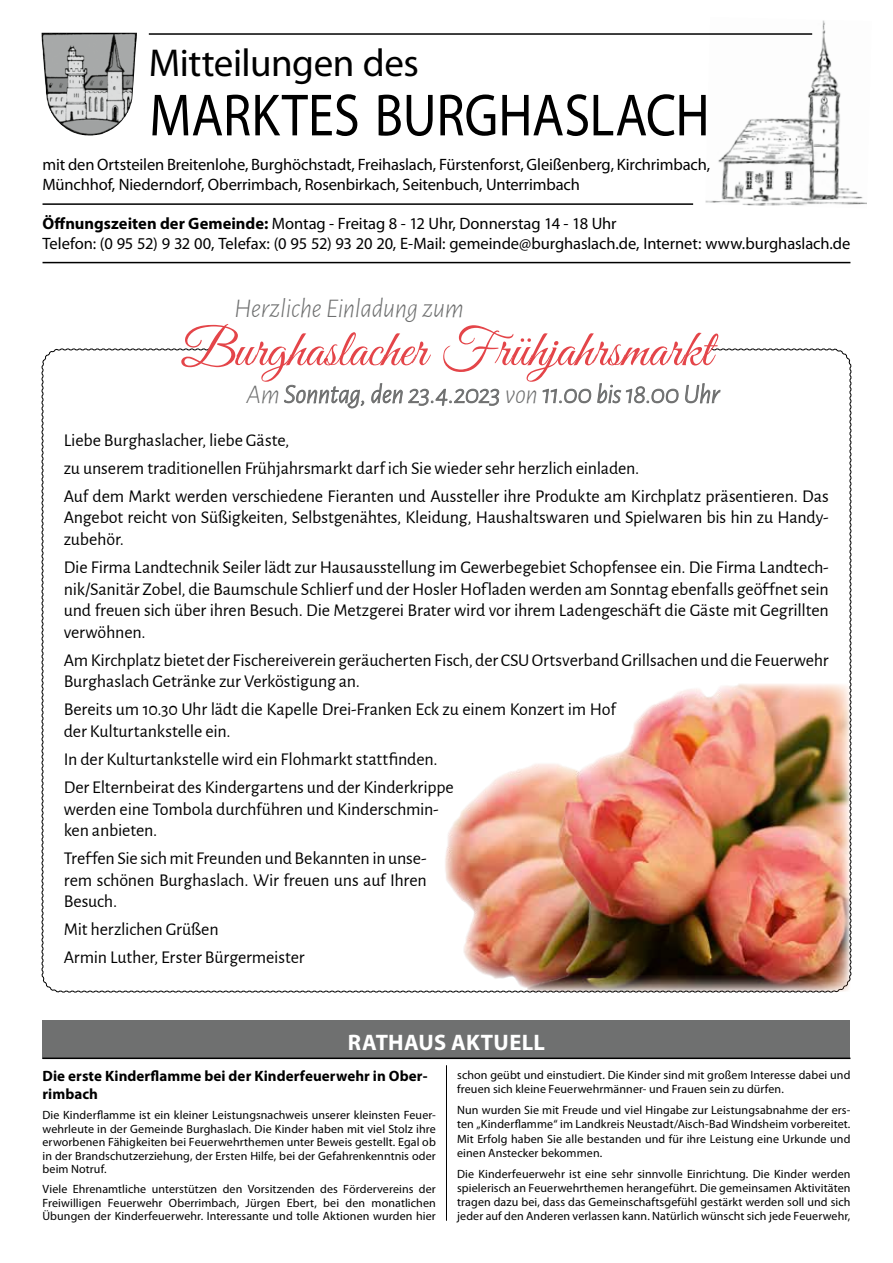
<style>
.page{position:relative;width:893px;height:1263px;background:#fff}
.page>*{position:absolute;margin:0;border:0;box-sizing:border-box;transform-origin:0 0}
.t1{font:60px "Myriad Pro";color:#000;scale:.87 1}
.t2{font:52.5px "Great Vibes";letter-spacing:.01em;color:#e44549}
.t3{font:39px "Myriad Pro";letter-spacing:-.01em;color:#000}
.t4{font:italic 300 27px "Alegreya Sans";letter-spacing:-.015em;color:#6f7070}
.t5{font:700 22.5px "Myriad Pro";letter-spacing:.01em;color:#fff}
.t6{font:18px/21.6px "Alegreya Sans";letter-spacing:-.01em;color:#000}
.t7{font:16.5px/19.8px "Myriad Pro";letter-spacing:-.005em;color:#000}
.t8{font:700 15px/18px "Myriad Pro";letter-spacing:.005em;color:#000}
.t9{font:12px/14.1px "Myriad Pro";letter-spacing:.01em;color:#000;text-align:justify}
.s1{font-weight:700}
</style>
<div class="page">
<svg style="left:41px;top:348px;width:811px;height:645px"></svg>
<hr style="left:446px;top:1065px;width:1px;height:155px;background:#000">
<div style="left:43px;top:1020px;width:807px;height:38px;background:#6f7070"></div>
<hr style="left:43px;top:1057px;width:807px;height:2px;background:#000">
<img style="left:436px;top:684px;width:414px;height:307px">
<div style="left:210px;top:343px;width:501px;height:15px;background:#fff"></div>
<img style="left:705px;top:20px;width:162px;height:186px">
<img style="left:41px;top:33px;width:96px;height:103px">
<hr style="left:43px;top:203px;width:650px;height:2px;background:#000">
<hr style="left:149px;top:33px;width:663px;height:2px;background:#000">
<hr style="left:43px;top:262px;width:807px;height:1px;background:#000">
<h3 class="t3" style="left:149px;top:39px;width:271px">Mitteilungen des</h3>
<h1 class="t1" style="left:149px;top:78px;width:645px">MARKTES BURGHASLACH</h1>
<p class="t7" style="left:43px;top:154px;width:669px">mit den Ortsteilen Breitenlohe, Burghöchstadt, Freihaslach, Fürstenforst, Gleißenberg, Kirchrimbach,<br>Münchhof, Niederndorf, Oberrimbach, Rosenbirkach, Seitenbuch, Unterrimbach</p>
<p class="t7" style="left:43px;top:214px;width:809px"><span class="s1">Öffnungszeiten der Gemeinde:</span> Montag - Freitag 8 - 12 Uhr, Donnerstag 14 - 18 Uhr<br>Telefon: (0 95 52) 9 32 00, Telefax: (0 95 52) 93 20 20, E-Mail: gemeinde@burghaslach.de, Internet: www.burghaslach.de</p>
<h3 class="t4" style="left:234px;top:291px;width:231px">Herzliche Einladung zum</h3>
<h2 class="t2" style="left:181px;top:320px;width:533px">Burghaslacher Frühjahrsmarkt</h2>
<h3 class="t4" style="left:247px;top:376px;width:474px">Am Sonntag, den 23.4.2023 von 11.00 bis 18.00 Uhr</h3>
<p class="t6" style="left:64px;top:425px;width:767px;line-height:27.9px">Liebe Burghaslacher, liebe Gäste,<br>zu unserem traditionellen Frühjahrsmarkt darf ich Sie wieder sehr herzlich einladen.<br>Auf dem Markt werden verschiedene Fieranten und Aussteller ihre Produkte am Kirchplatz präsentieren. Das</p>
<p class="t6" style="left:64px;top:506px;width:767px">Angebot reicht von Süßigkeiten, Selbstgenähtes, Kleidung, Haushaltswaren und Spielwaren bis hin zu Handy&shy;zubehör.</p>
<p class="t6" style="left:64px;top:555px;width:767px;text-align:justify">Die Firma Landtechnik Seiler lädt zur Hausausstellung im Gewerbegebiet Schopfensee ein. Die Firma Landtech&shy;nik/Sanitär Zobel, die Baumschule Schlierf und der Hosler Hofladen werden am Sonntag ebenfalls geöffnet sein und freuen sich über ihren Besuch. Die Metzgerei Brater wird vor ihrem Ladengeschäft die Gäste mit Gegrillten verwöhnen.</p>
<p class="t6" style="left:64px;top:648px;width:766px">Am Kirchplatz bietet der Fischereiverein geräucherten Fisch, der CSU Ortsverband Grillsachen und die Feuerwehr<br>Burghaslach Getränke zur Verköstigung an.</p>
<p class="t6" style="left:64px;top:698px;width:553px">Bereits um 10.30 Uhr lädt die Kapelle Drei-Franken Eck zu einem Konzert im Hof der Kulturtankstelle ein.</p>
<p class="t6" style="left:64px;top:744px;width:392px;line-height:27.9px">In der Kulturtankstelle wird ein Flohmarkt stattfinden.<br>Der Elternbeirat des Kindergartens und der Kinderkrippe</p>
<p class="t6" style="left:64px;top:797px;width:376px">werden eine Tombola durchführen und Kinderschmin&shy;ken anbieten.</p>
<p class="t6" style="left:64px;top:846px;width:365px;text-align:justify">Treffen Sie sich mit Freunden und Bekannten in unse&shy;rem schönen Burghaslach. Wir freuen uns auf Ihren Besuch.</p>
<p class="t6" style="left:64px;top:914px;width:242px;line-height:27.9px">Mit herzlichen Grüßen<br>Armin Luther, Erster Bürgermeister</p>
<p class="t5" style="left:348px;top:1027px;width:199px">RATHAUS AKTUELL</p>
<p class="t8" style="left:43px;top:1066px;width:387px">Die erste Kinderflamme bei der Kinderfeuerwehr in Ober&shy;rimbach</p>
<p class="t9" style="left:43px;top:1108px;width:395px;line-height:13.5px">Die Kinderflamme ist ein kleiner Leistungsnachweis unserer kleinsten Feuer&shy;wehrleute in der Gemeinde Burghaslach. Die Kinder haben mit viel Stolz ihre erworbenen Fähigkeiten bei Feuerwehrthemen unter Beweis gestellt. Egal ob in der Brandschutzerziehung, der Ersten Hilfe, bei der Gefahrenkenntnis oder beim Notruf.</p>
<p class="t9" style="left:43px;top:1182px;width:395px;line-height:13.5px">Viele Ehrenamtliche unterstützen den Vorsitzenden des Fördervereins der Freiwilligen Feuerwehr Oberrimbach, Jürgen Ebert, bei den monatlichen Übungen der Kinderfeuerwehr. Interessante und tolle Aktionen wurden hier</p>
<p class="t9" style="left:457px;top:1067px;width:395px">schon geübt und einstudiert. Die Kinder sind mit großem Interesse dabei und freuen sich kleine Feuerwehrmänner- und Frauen sein zu dürfen.</p>
<p class="t9" style="left:457px;top:1103px;width:395px">Nun wurden Sie mit Freude und viel Hingabe zur Leistungsabnahme der ers&shy;ten „Kinderflamme“ im Landkreis Neustadt/Aisch-Bad Windsheim vorbereitet.<br>Mit Erfolg haben Sie alle bestanden und für ihre Leistung eine Urkunde und einen Anstecker bekommen.</p>
<p class="t9" style="left:457px;top:1167px;width:395px">Die Kinderfeuerwehr ist eine sehr sinnvolle Einrichtung. Die Kinder werden spielerisch an Feuerwehrthemen herangeführt. Die gemeinsamen Aktivitäten tragen dazu bei, dass das Gemeinschaftsgefühl gestärkt werden soll und sich jeder auf den Anderen verlassen kann. Natürlich wünscht sich jede Feuerwehr,</p>
</div>
